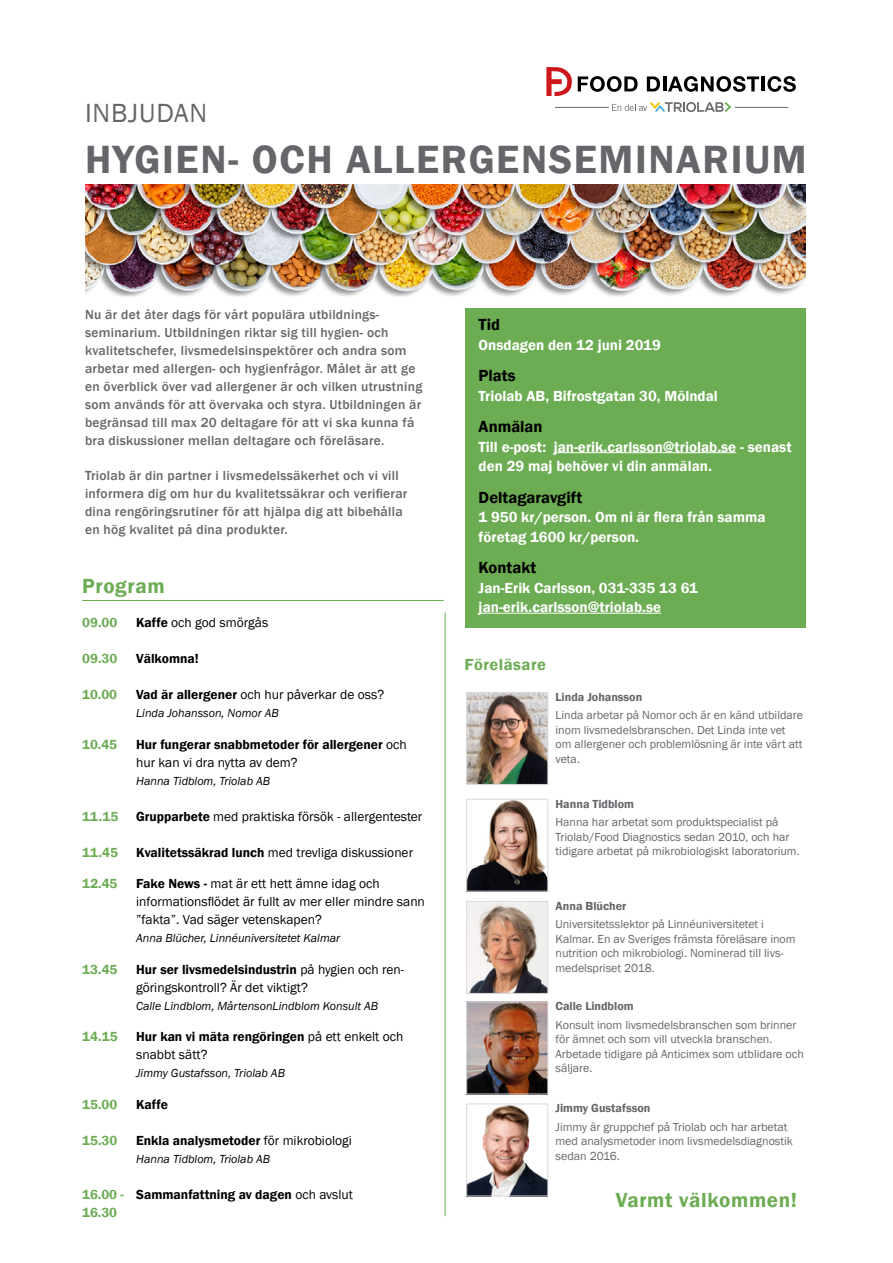
<style>
.page{position:relative;width:893px;height:1263px;background:#fff}
.page>*{position:absolute;margin:0;border:0;box-sizing:border-box;transform-origin:0 0}
.t1{font:600 40.5px "Franklin Gothic";letter-spacing:.04em;color:#66656a}
.t2{font:27px "Franklin Gothic";letter-spacing:.03em;color:#66656a}
.t3{font:600 21px "Franklin Gothic";letter-spacing:.03em;color:#6cac53}
.t4{font:600 16.5px "Franklin Gothic";color:#000}
.t5{font:600 16.5px "Franklin Gothic";letter-spacing:.03em;color:#6cac53}
.t6{font:600 15px/19.5px "Franklin Gothic";color:#fff}
.t7{font:500 13.5px/18px "Franklin Gothic";letter-spacing:.02em;color:#66656a}
.t8{font:13.5px/18px "Franklin Gothic";color:#000}
.t9{font:600 13.5px/18px "Franklin Gothic";color:#000}
.t10{font:600 13.5px "Franklin Gothic";color:#6cac53}
.t11{font:12px/14.4px "Franklin Gothic";color:#66656a}
.t12{font:italic 12px "Franklin Gothic";color:#000}
.t13{font:600 12px "Franklin Gothic";color:#66656a}
.s1{font-weight:600}
.s2{font-weight:400}
.s3{color:#6cac53}
</style>
<div class="page">
<div style="left:465px;top:309px;width:341px;height:319px;background:#6cac53"></div>
<svg style="left:578px;top:76px;width:60px;height:16px"></svg>
<svg style="left:647px;top:76px;width:13px;height:15px"></svg>
<hr style="left:663px;top:76px;width:3px;height:15px;background:#000">
<svg style="left:668px;top:76px;width:91px;height:16px"></svg>
<hr style="left:761px;top:76px;width:4px;height:15px;background:#000">
<svg style="left:767px;top:76px;width:29px;height:16px"></svg>
<svg style="left:546px;top:67px;width:26px;height:29px"></svg>
<hr style="left:555px;top:107px;width:54px;height:1px;background:#6b6a6d">
<hr style="left:735px;top:107px;width:53px;height:1px;background:#6b6a6d">
<svg style="left:612px;top:102px;width:119px;height:10px"></svg>
<img style="left:468px;top:801px;width:78px;height:88px">
<div style="left:466px;top:799px;width:82px;height:92px;border:1px solid #dadadd"></div>
<hr style="left:554px;top:452px;width:182px;height:1px;background:#fff">
<hr style="left:479px;top:613px;width:182px;height:1px;background:#fff">
<hr style="left:82px;top:600px;width:362px;height:1px;background:#6cac53">
<img style="left:85px;top:185px;width:721px;height:111px">
<hr style="left:445px;top:612px;width:1px;height:604px;background:#6cac53">
<img style="left:468px;top:694px;width:78px;height:89px">
<div style="left:466px;top:692px;width:82px;height:93px;border:1px solid #dadadd"></div>
<img style="left:468px;top:903px;width:78px;height:88px">
<div style="left:466px;top:901px;width:82px;height:92px;border:1px solid #dadadd"></div>
<img style="left:468px;top:1004px;width:78px;height:88px">
<div style="left:466px;top:1002px;width:82px;height:92px;border:1px solid #dadadd"></div>
<img style="left:468px;top:1106px;width:78px;height:88px">
<div style="left:466px;top:1104px;width:82px;height:92px;border:1px solid #dadadd"></div>
<h2 class="t2" style="left:85px;top:97px;width:124px">INBJUDAN</h2>
<h1 class="t1" style="left:85px;top:135px;width:723px">HYGIEN- OCH ALLERGENSEMINARIUM</h1>
<p class="t7" style="left:85px;top:306px;width:339px">Nu är det åter dags för vårt populära utbildnings&shy;seminarium. Utbildningen riktar sig till hygien- och kvalitetschefer, livsmedelsinspektörer och andra som arbetar med allergen- och hygienfrågor. Målet är att ge en överblick över vad allergener är och vilken utrustning som används för att övervaka och styra. Utbildningen är begränsad till max 20 deltagare för att vi ska kunna få bra diskussioner mellan deltagare och föreläsare.</p>
<p class="t7" style="left:85px;top:466px;width:324px">Triolab är din partner i livsmedelssäkerhet och vi vill informera dig om hur du kvalitetssäkrar och verifierar dina rengöringsrutiner för att hjälpa dig att bibehålla en hög kvalitet på dina produkter.</p>
<h3 class="t3" style="left:82px;top:573px;width:84px">Program</h3>
<p class="t10" style="left:82px;top:614px;width:37px">09.00</p>
<p class="t8" style="left:136px;top:614px;width:134px"><span class="s1">Kaffe</span> och god smörgås</p>
<p class="t10" style="left:82px;top:650px;width:37px">09.30</p>
<p class="t9" style="left:136px;top:650px;width:64px">Välkomna!</p>
<p class="t10" style="left:82px;top:686px;width:37px">10.00</p>
<p class="t8" style="left:136px;top:686px;width:249px"><span class="s1">Vad är allergener</span> och hur påverkar de oss?</p>
<p class="t12" style="left:136px;top:706px;width:144px">Linda Johansson, Nomor AB</p>
<p class="t10" style="left:82px;top:736px;width:37px">10.45</p>
<p class="t9" style="left:136px;top:735px;width:272px">Hur fungerar snabbmetoder för allergener <span class="s2">och hur kan vi dra nytta av dem?</span></p>
<p class="t12" style="left:136px;top:773px;width:136px">Hanna Tidblom, Triolab AB</p>
<p class="t10" style="left:82px;top:808px;width:38px">11.15</p>
<p class="t8" style="left:136px;top:808px;width:288px"><span class="s1">Grupparbete</span> med praktiska försök - allergentester</p>
<p class="t10" style="left:82px;top:844px;width:37px">11.45</p>
<p class="t8" style="left:136px;top:844px;width:278px"><span class="s1">Kvalitetssäkrad lunch</span> med trevliga diskussioner</p>
<p class="t10" style="left:82px;top:875px;width:37px">12.45</p>
<p class="t8" style="left:136px;top:875px;width:290px"><span class="s1">Fake News -</span> mat är ett hett ämne idag och informationsflödet är fullt av mer eller mindre sann ”fakta”. Vad säger vetenskapen?</p>
<p class="t12" style="left:136px;top:931px;width:206px">Anna Blücher, Linnéuniversitetet Kalmar</p>
<p class="t10" style="left:82px;top:961px;width:37px">13.45</p>
<p class="t8" style="left:136px;top:961px;width:269px"><span class="s1">Hur ser livsmedelsindustrin</span> på hygien och ren&shy;göringskontroll? Är det viktigt?</p>
<p class="t12" style="left:136px;top:998px;width:244px">Calle Lindblom, MårtensonLindblom Konsult AB</p>
<p class="t10" style="left:82px;top:1028px;width:37px">14.15</p>
<p class="t8" style="left:136px;top:1028px;width:269px"><span class="s1">Hur kan vi mäta rengöringen</span> på ett enkelt och snabbt sätt?</p>
<p class="t12" style="left:136px;top:1066px;width:150px">Jimmy Gustafsson, Triolab AB</p>
<p class="t10" style="left:82px;top:1096px;width:37px">15.00</p>
<p class="t9" style="left:136px;top:1095px;width:33px">Kaffe</p>
<p class="t10" style="left:82px;top:1132px;width:37px">15.30</p>
<p class="t9" style="left:136px;top:1131px;width:217px">Enkla analysmetoder <span class="s2">för mikrobiologi</span></p>
<p class="t12" style="left:136px;top:1151px;width:136px">Hanna Tidblom, Triolab AB</p>
<p class="t9" style="left:82px;top:1185px;width:272px"><span class="s3">16.00 -</span> Sammanfattning av dagen <span class="s2">och avslut<br></span><span class="s3">16.30</span></p>
<h3 class="t4" style="left:479px;top:314px;width:23px">Tid</h3>
<p class="t6" style="left:479px;top:335px;width:184px">Onsdagen den 12 juni 2019</p>
<h3 class="t4" style="left:479px;top:365px;width:38px">Plats</h3>
<p class="t6" style="left:479px;top:386px;width:241px">Triolab AB, Bifrostgatan 30, Mölndal</p>
<h3 class="t4" style="left:479px;top:416px;width:66px">Anmälan</h3>
<p class="t6" style="left:479px;top:437px;width:314px">Till e-post: jan-erik.carlsson@triolab.se - senast den 29 maj behöver vi din anmälan.</p>
<h3 class="t4" style="left:479px;top:487px;width:105px">Deltagaravgift</h3>
<p class="t6" style="left:479px;top:507px;width:288px">1 950 kr/person. Om ni är flera från samma företag 1600 kr/person.</p>
<h3 class="t4" style="left:479px;top:557px;width:59px">Kontakt</h3>
<p class="t6" style="left:479px;top:578px;width:221px">Jan-Erik Carlsson, 031-335 13 61 jan-erik.carlsson@triolab.se</p>
<h3 class="t5" style="left:464px;top:655px;width:83px">Föreläsare</h3>
<p class="t13" style="left:556px;top:689px;width:88px">Linda Johansson</p>
<p class="t11" style="left:556px;top:708px;width:249px">Linda arbetar på Nomor och är en känd utbildare inom livsmedelsbranschen. Det Linda inte vet om allergener och problemlösning är inte värt att veta.</p>
<p class="t13" style="left:556px;top:796px;width:80px">Hanna Tidblom</p>
<p class="t11" style="left:556px;top:815px;width:246px">Hanna har arbetat som produktspecialist på<br>Triolab/Food Diagnostics sedan 2010, och har tidigare arbetat på mikrobiologiskt laboratorium.</p>
<p class="t13" style="left:556px;top:898px;width:72px">Anna Blücher</p>
<p class="t11" style="left:556px;top:917px;width:242px">Universitetsslektor på Linnéuniversitetet i Kalmar. En av Sveriges främsta föreläsare inom nutrition och mikrobiologi. Nominerad till livs&shy;medelspriset 2018.</p>
<p class="t13" style="left:556px;top:999px;width:80px">Calle Lindblom</p>
<p class="t11" style="left:556px;top:1018px;width:250px">Konsult inom livsmedelsbranschen som brinner för ämnet och som vill utveckla branschen.<br>Arbetade tidigare på Anticimex som utblidare och säljare.</p>
<p class="t13" style="left:556px;top:1101px;width:96px">Jimmy Gustafsson</p>
<p class="t11" style="left:556px;top:1120px;width:239px">Jimmy är gruppchef på Triolab och har arbetat med analysmetoder inom livsmedelsdiagnostik sedan 2016.</p>
<h3 class="t3" style="left:616px;top:1187px;width:183px">Varmt välkommen!</h3>
</div>
